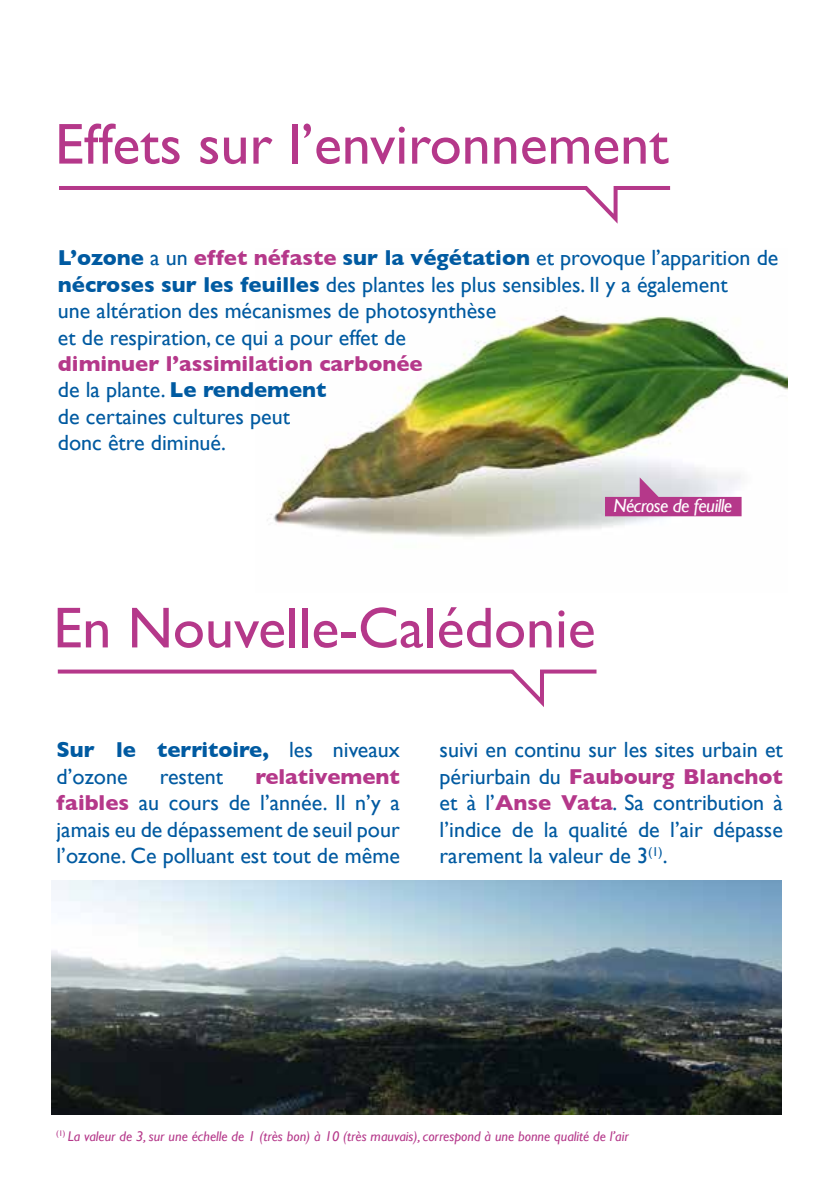
<style>
.page{position:relative;width:840px;height:1191px;background:#fff}
.page>*{position:absolute;margin:0;border:0;box-sizing:border-box;transform-origin:0 0}
.t1{font:58px "Gill Sans";color:#b5388a}
.t2{font:22px/26.4px "Gill Sans";color:#005aa1}
.t3{font:italic 19px "Gill Sans";letter-spacing:-.025em;color:#fff}
.t4{font:italic 14px "Gill Sans";color:#b5388a}
.s1{font-weight:700}
.s2{font-weight:700;color:#b5388a}
</style>
<div class="page">
<img style="left:267px;top:314px;width:520px;height:223px">
<svg style="left:604px;top:477px;width:137px;height:39px;background:#ca8ab6"></svg>
<img style="left:52px;top:880px;width:729px;height:234px">
<svg style="left:59px;top:186px;width:612px;height:38px"></svg>
<svg style="left:57px;top:669px;width:540px;height:38px"></svg>
<h1 class="t1" style="left:55px;top:110px;width:614px">Effets sur l’environnement</h1>
<p class="t2" style="left:58px;top:244px;width:721px"><span class="s1">L’ozone</span> a un <span class="s2">effet néfaste</span> <span class="s1">sur la végétation</span> et provoque l’apparition de <span class="s1">nécroses sur les feuilles</span> des plantes les plus sensibles. Il y a également<br>une altération des mécanismes de photosynthèse<br>et de respiration, ce qui a pour effet de</p>
<p class="t2" style="left:58px;top:350px;width:366px"><span class="s2">diminuer l’assimilation carbonée </span>de la plante. <span class="s1">Le rendement<br></span>de certaines cultures peut<br>donc être diminué.</p>
<p class="t3" style="left:613px;top:495px;width:120px">Nécrose de feuille</p>
<h1 class="t1" style="left:53px;top:593px;width:543px">En Nouvelle-Calédonie</h1>
<p class="t2" style="left:56px;top:736px;width:344px"><span class="s1">Sur le territoire,</span> les niveaux d’ozone</p>
<p class="t2" style="left:56px;top:763px;width:345px;text-align:justify;text-indent:199px"><span class="s2">relativement faibles</span> au cours de l’année. Il n’y a jamais eu de dépassement de seuil pour l’ozone. Ce polluant est tout de même</p>
<p class="t2" style="left:160px;top:763px;width:65px">restent</p>
<p class="t2" style="left:439px;top:736px;width:345px;text-align:justify">suivi en continu sur les sites urbain et périurbain du <span class="s2">Faubourg Blanchot </span>et à l’<span class="s2">Anse Vata</span>. Sa contribution à l’indice de la qualité de l’air dépasse rarement la valeur de 3<sup>(1)</sup>.</p>
<p class="t4" style="left:56px;top:1128px;width:573px"><sup>(1)</sup> La valeur de 3, sur une échelle de 1 (très bon) à 10 (très mauvais), correspond à une bonne qualité de l’air</p>
</div>
